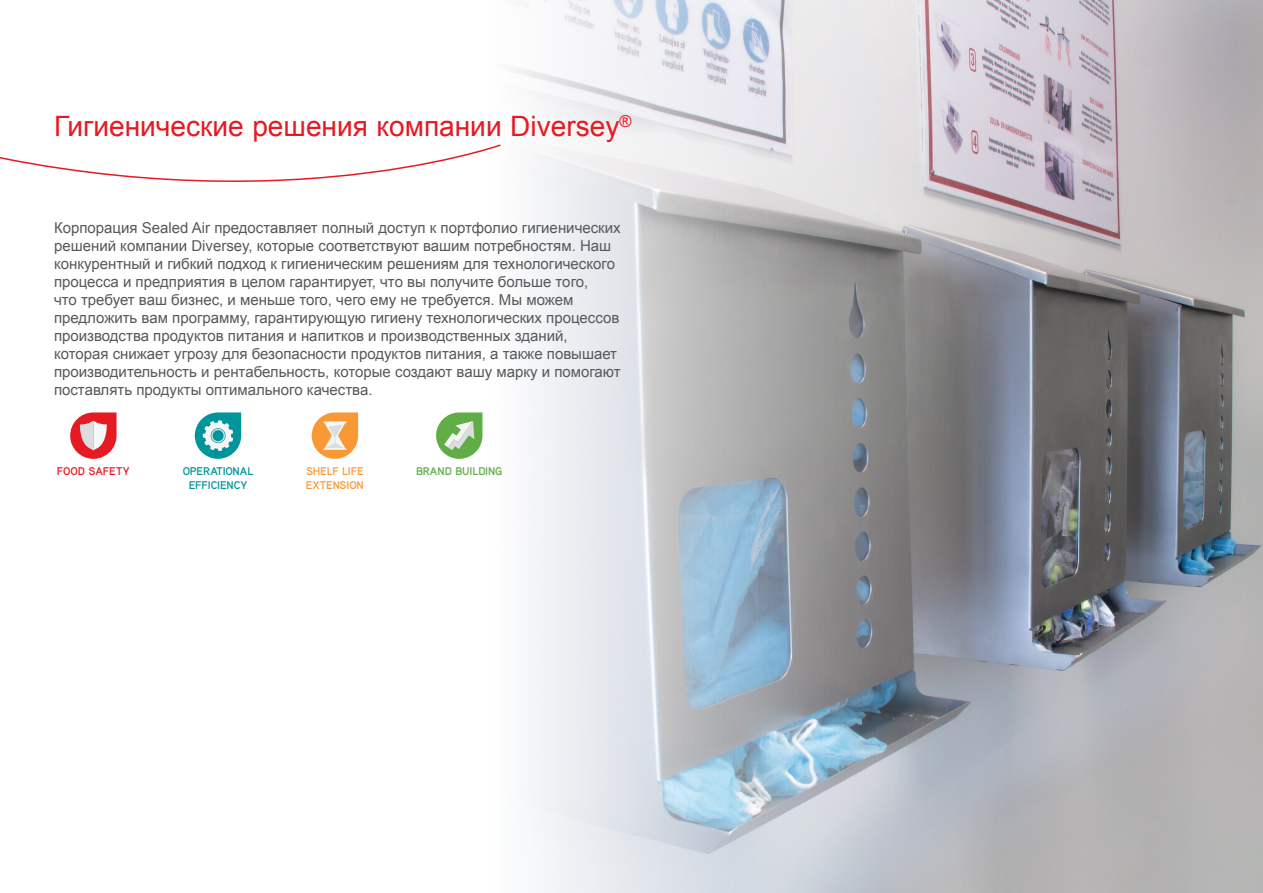
<style>
.page{position:relative;width:1263px;height:893px;background:#fff}
.page>*{position:absolute;margin:0;border:0;box-sizing:border-box;transform-origin:0 0}
.t1{font:28.05px "Arial";color:#e51a23}
.t2{font:15px/18px "Arial";color:#57585a}
.t3{font:700 11.1px/13.4px "Aaux Pro OT";letter-spacing:-.02em;color:#00959a;text-align:center}
.t4{font:700 11.1px/13.4px "Aaux Pro OT";color:#f89936}
.t5{font:700 11.1px "Aaux Pro OT";color:#60ad45}
.t6{font:700 11.1px "Aaux Pro OT";color:#e51a23}
</style>
<div class="page">
<img style="left:194px;top:0;width:1069px;height:893px">
<svg style="left:0;top:133px;width:502px;height:100px"></svg>
<div style="left:1157px;top:688px;width:106px;height:205px;background:#b5b4b4"></div>
<svg style="left:70px;top:412px;width:47px;height:47px"></svg>
<svg style="left:195px;top:412px;width:46px;height:47px"></svg>
<svg style="left:312px;top:412px;width:46px;height:47px"></svg>
<svg style="left:436px;top:412px;width:46px;height:47px"></svg>
<h1 class="t1" style="left:54px;top:108px;width:579px">Гигиенические решения компании Diversey<sup>®</sup></h1>
<p class="t2" style="left:54px;top:219px;width:568px">Корпорация Sealed Air предоставляет полный доступ к портфолио гигиенических решений компании Diversey, которые соответствуют вашим потребностям. Наш конкурентный и гибкий подход к гигиеническим решениям для технологического процесса и предприятия в целом гарантирует, что вы получите больше того,<br>что требует ваш бизнес, и меньше того, чего ему не требуется. Мы можем предложить вам программу, гарантирующую гигиену технологических процессов производства продуктов питания и напитков и производственных зданий, которая снижает угрозу для безопасности продуктов питания, а также повышает производительность и рентабельность, которые создают вашу марку и помогают поставлять продукты оптимального качества.</p>
<p class="t6" style="left:57px;top:464px;width:74px">FOOD SAFETY</p>
<p class="t3" style="left:183px;top:465px;width:72px">OPERATIONAL<br>EFFICIENCY</p>
<p class="t4" style="left:306px;top:465px;width:59px">SHELF LIFE<br>EXTENSION</p>
<p class="t5" style="left:416px;top:464px;width:88px">BRAND BUILDING</p>
</div>
